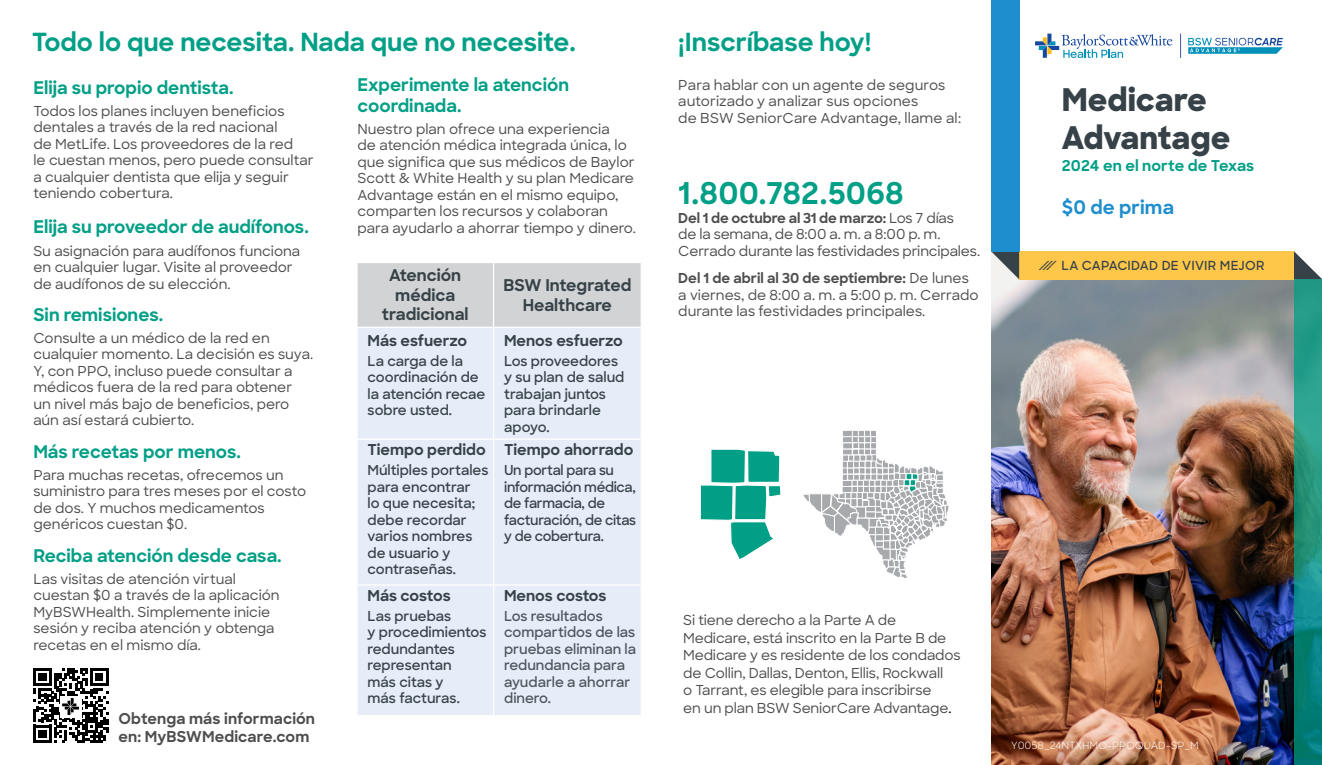
<style>
.page{position:relative;width:1322px;height:765px;background:#fff}
.page>*{position:absolute;margin:0;border:0;box-sizing:border-box;transform-origin:0 0}
.t1{font:800 31.25px/37.5px "Sharp Sans";letter-spacing:-.005em;color:#364248}
.t2{font:700 30px "Sharp Sans";color:#009f86}
.t3{font:700 25px "Sharp Sans";color:#009f86}
.t4{font:700 18.75px "Sharp Sans";letter-spacing:.01em;color:#1e8ece}
.t5{font:700 17.5px/21px "Sharp Sans";color:#009f86}
.t6{font:700 16.25px/19.5px "Sharp Sans";color:#364248;text-align:center}
.t7{font:700 15px "Sharp Sans";color:#364248}
.t8{font:700 15px/18px "Sharp Sans";letter-spacing:.01em;color:#4d4d4f}
.t9{font:700 15px "Sharp Sans";letter-spacing:.005em;color:#009f86}
.t10{font:500 13.75px/16.5px "Sharp Sans";color:#4d4d4f}
.t11{font:600 13.75px/16.5px "Sharp Sans";color:#364248}
.t12{font:600 13.75px/16.5px "Sharp Sans";color:#4c575d}
.t13{font:600 13.75px/16.5px "Sharp Sans";letter-spacing:-.02em;color:#364248}
.t14{font:600 12.5px "Sharp Sans";letter-spacing:.02em;color:#364248}
.t15{font:10px "Sharp Sans";color:#fff}
.s1{font-weight:700}
.s2{font-style:italic}
.s3{color:#000}
</style>
<div class="page">
<img style="left:1019px;top:279px;width:275px;height:486px">
<svg style="left:1294px;top:251px;width:28px;height:28px"></svg>
<div style="left:1019px;top:251px;width:275px;height:28px;background:#ffc749"></div>
<svg style="left:1294px;top:279px;width:28px;height:486px;background:#1a9081"></svg>
<img style="left:991px;top:251px;width:28px;height:514px">
<div style="left:991px;top:0;width:28px;height:251px;background:#1e8ece"></div>
<svg style="left:803px;top:430px;width:146px;height:148px"></svg>
<svg style="left:700px;top:449px;width:81px;height:110px"></svg>
<svg style="left:1035px;top:34px;width:137px;height:24px"></svg>
<svg style="left:1180px;top:34px;width:1px;height:24px"></svg>
<div style="left:358px;top:263px;width:283px;height:64px;background:#d1d3d4"></div>
<div style="left:358px;top:328px;width:283px;height:387px;background:#e7edf8"></div>
<hr style="left:493px;top:263px;width:1px;height:64px;background:#fff">
<hr style="left:493px;top:328px;width:1px;height:111px;background:#fff">
<hr style="left:356px;top:439px;width:138px;height:1px;background:#fff">
<hr style="left:494px;top:439px;width:148px;height:1px;background:#fff">
<hr style="left:493px;top:440px;width:1px;height:144px;background:#fff">
<hr style="left:356px;top:584px;width:138px;height:2px;background:#fff">
<hr style="left:494px;top:584px;width:148px;height:2px;background:#fff">
<hr style="left:493px;top:586px;width:1px;height:129px;background:#fff">
<svg style="left:33px;top:668px;width:75px;height:75px"></svg>
<svg style="left:1188px;top:38px;width:95px;height:16px"></svg>
<h3 class="t3" style="left:32px;top:23px;width:545px">Todo lo que necesita. Nada que no necesite.</h3>
<p class="t5" style="left:33px;top:76px;width:202px">Elija su propio dentista.</p>
<p class="t10" style="left:33px;top:102px;width:282px">Todos los planes incluyen beneficios dentales a través de la red nacional<br>de MetLife. Los proveedores de la red<br>le cuestan menos, pero puede consultar a cualquier dentista que elija y seguir teniendo cobertura.</p>
<p class="t5" style="left:33px;top:216px;width:277px">Elija su proveedor de audífonos.</p>
<p class="t10" style="left:33px;top:242px;width:268px">Su asignación para audífonos funciona en cualquier lugar. Visite al proveedor de audífonos de su elección.</p>
<p class="t5" style="left:33px;top:303px;width:131px">Sin remisiones.</p>
<p class="t10" style="left:33px;top:329px;width:281px">Consulte a un médico de la red en cualquier momento. La decisión es suya.<br>Y, con PPO, incluso puede consultar a médicos fuera de la red para obtener<br>un nivel más bajo de beneficios, pero aún así estará cubierto.</p>
<p class="t5" style="left:33px;top:440px;width:209px">Más recetas por menos.</p>
<p class="t10" style="left:33px;top:466px;width:274px">Para muchas recetas, ofrecemos un suministro para tres meses por el costo de dos. Y muchos medicamentos genéricos cuestan $0.</p>
<p class="t5" style="left:33px;top:544px;width:250px">Reciba atención desde casa.</p>
<p class="t10" style="left:33px;top:570px;width:248px">Las visitas de atención virtual cuestan $0 a través de la aplicación<br>MyBSWHealth. Simplemente inicie sesión y reciba atención y obtenga recetas en el mismo día.</p>
<p class="t5" style="left:358px;top:73px;width:213px">Experimente la atención coordinada.</p>
<p class="t10" style="left:358px;top:120px;width:280px">Nuestro plan ofrece una experiencia<br>de atención médica integrada única, lo que significa que sus médicos de Baylor Scott &amp; White Health y su plan Medicare Advantage están en el mismo equipo, comparten los recursos y colaboran para ayudarlo a ahorrar tiempo y dinero.</p>
<p class="t6" style="left:382px;top:265px;width:88px">Atención médica tradicional</p>
<p class="t6" style="left:503px;top:275px;width:129px">BSW Integrated<br>Healthcare</p>
<p class="t7" style="left:368px;top:329px;width:101px">Más esfuerzo</p>
<p class="t11" style="left:368px;top:352px;width:119px">La carga de la coordinación de la atención recae sobre usted.</p>
<p class="t7" style="left:504px;top:329px;width:120px">Menos esfuerzo</p>
<p class="t11" style="left:504px;top:352px;width:122px">Los proveedores y su plan de salud trabajan juntos para brindarle apoyo.</p>
<p class="t7" style="left:368px;top:439px;width:120px">Tiempo perdido</p>
<p class="t11" style="left:368px;top:461px;width:122px">Múltiples portales para encontrar<br>lo que necesita; debe recordar varios nombres de usuario y contraseñas.</p>
<p class="t7" style="left:504px;top:439px;width:131px">Tiempo ahorrado</p>
<p class="t13" style="left:504px;top:461px;width:134px">Un portal para su información médica, de farmacia, de facturación, de citas y de cobertura.</p>
<p class="t7" style="left:368px;top:585px;width:85px">Más costos</p>
<p class="t11" style="left:368px;top:607px;width:120px">Las pruebas<br>y procedimientos redundantes representan<br>más citas y<br>más facturas.</p>
<p class="t7" style="left:504px;top:585px;width:104px">Menos costos</p>
<p class="t12" style="left:504px;top:607px;width:133px">Los resultados compartidos de las pruebas eliminan la redundancia para ayudarle a ahorrar dinero.</p>
<p class="t8" style="left:119px;top:709px;width:198px">Obtenga más información en: MyBSWMedicare.com</p>
<h3 class="t3" style="left:678px;top:23px;width:194px">¡Inscríbase hoy!</h3>
<p class="t10" style="left:678px;top:76px;width:284px">Para hablar con un agente de seguros autorizado y analizar sus opciones<br>de BSW SeniorCare Advantage, llame al:</p>
<h2 class="t2" style="left:678px;top:170px;width:227px">1.800.782.5068</h2>
<p class="t10" style="left:678px;top:209px;width:303px"><span class="s1">Del 1 de octubre al 31 de marzo:</span> Los 7 días<br>de la semana, de 8:00 a. m. a 8:00 p. m.<br>Cerrado durante las festividades principales.</p>
<p class="t10" style="left:678px;top:270px;width:302px"><span class="s1">Del 1 de abril al 30 de septiembre:</span> De lunes a viernes, de 8:00 a. m. a 5:00 p. m. Cerrado durante las festividades principales.</p>
<h1 class="t1" style="left:1062px;top:80px;width:170px">Medicare<br>Advantage</h1>
<p class="t9" style="left:1062px;top:155px;width:194px">2024 en el norte de Texas</p>
<h3 class="t4" style="left:1062px;top:193px;width:114px">$0 de prima</h3>
<p class="t14" style="left:1038px;top:257px;width:227px"><span class="s2">///</span>LA CAPACIDAD DE VIVIR MEJOR</p>
<p class="t10" style="left:683px;top:611px;width:279px;line-height:17.5px">Si tiene derecho a la Parte A de Medicare, está inscrito en la Parte B de Medicare y es residente de los condados de Collin, Dallas, Denton, Ellis, Rockwall<br>o Tarrant, es elegible para inscribirse<br>en un plan BSW SeniorCare Advantage<span class="s3">.</span></p>
<p class="t15" style="left:1011px;top:738px;width:189px">Y0058_24NTXHMO‑PPOQUAD-SP_M</p>
</div>
